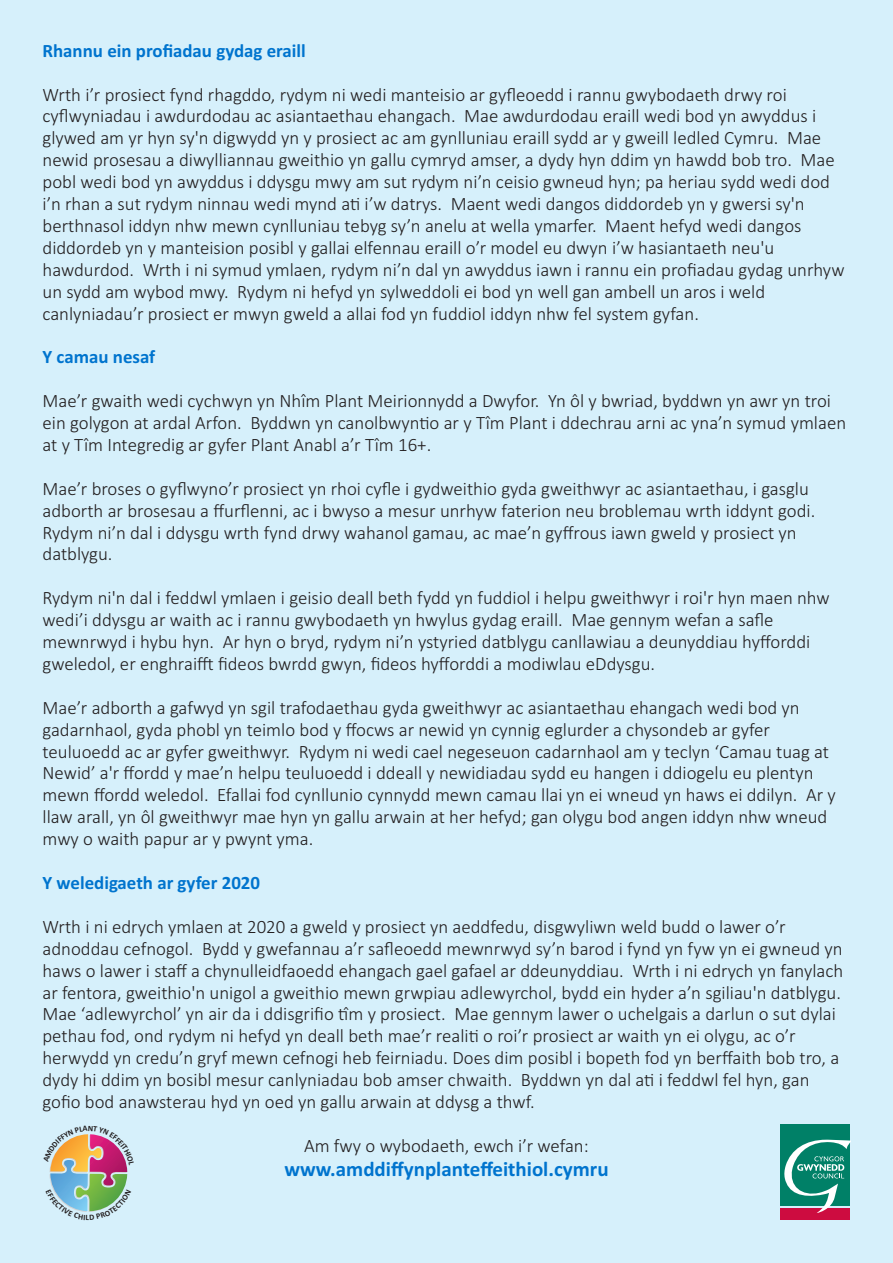
<style>
.page{position:relative;width:893px;height:1263px;background:#d6f0fb}
.page>*{position:absolute;margin:0;border:0;box-sizing:border-box;transform-origin:0 0}
.t1{font:700 21px "Calibri";color:#0074ce}
.t2{font:300 18.9px/21.9px "Calibri";color:#231f20}
.t3{font:700 18.9px "Calibri";color:#0074ce}
</style>
<div class="page">
<div style="left:780px;top:1208px;width:70px;height:11px;background:#cd0c40"></div>
<div style="left:780px;top:1124px;width:70px;height:82px;background:#008067"></div>
<svg style="left:784px;top:1140px;width:66px;height:73px"></svg>
<svg style="left:49px;top:1134px;width:79px;height:78px"></svg>
<p class="t3" style="left:43px;top:39px;width:265px">Rhannu ein profiadau gydag eraill</p>
<p class="t2" style="left:43px;top:83px;width:803px">Wrth i’r prosiect fynd rhagddo, rydym ni wedi manteisio ar gyfleoedd i rannu gwybodaeth drwy roi cyflwyniadau i awdurdodau ac asiantaethau ehangach. Mae awdurdodau eraill wedi bod yn awyddus i glywed am yr hyn sy'n digwydd yn y prosiect ac am gynlluniau eraill sydd ar y gweill ledled Cymru. Mae newid prosesau a diwylliannau gweithio yn gallu cymryd amser, a dydy hyn ddim yn hawdd bob tro. Mae pobl wedi bod yn awyddus i ddysgu mwy am sut rydym ni’n ceisio gwneud hyn; pa heriau sydd wedi dod i’n rhan a sut rydym ninnau wedi mynd ati i’w datrys. Maent wedi dangos diddordeb yn y gwersi sy'n berthnasol iddyn nhw mewn cynlluniau tebyg sy’n anelu at wella ymarfer. Maent hefyd wedi dangos diddordeb yn y manteision posibl y gallai elfennau eraill o’r model eu dwyn i’w hasiantaeth neu'u hawdurdod. Wrth i ni symud ymlaen, rydym ni’n dal yn awyddus iawn i rannu ein profiadau gydag unrhyw un sydd am wybod mwy. Rydym ni hefyd yn sylweddoli ei bod yn well gan ambell un aros i weld canlyniadau’r prosiect er mwyn gweld a allai fod yn fuddiol iddyn nhw fel system gyfan.</p>
<p class="t3" style="left:43px;top:346px;width:114px">Y camau nesaf</p>
<p class="t2" style="left:43px;top:390px;width:805px">Mae’r gwaith wedi cychwyn yn Nhîm Plant Meirionnydd a Dwyfor. Yn ôl y bwriad, byddwn yn awr yn troi ein golygon at ardal Arfon. Byddwn yn canolbwyntio ar y Tîm Plant i ddechrau arni ac yna’n symud ymlaen at y Tîm Integredig ar gyfer Plant Anabl a’r Tîm 16+.</p>
<p class="t2" style="left:43px;top:477px;width:774px">Mae’r broses o gyflwyno’r prosiect yn rhoi cyfle i gydweithio gyda gweithwyr ac asiantaethau, i gasglu adborth ar brosesau a ffurflenni, ac i bwyso a mesur unrhyw faterion neu broblemau wrth iddynt godi.<br>Rydym ni’n dal i ddysgu wrth fynd drwy wahanol gamau, ac mae’n gyffrous iawn gweld y prosiect yn datblygu.</p>
<p class="t2" style="left:43px;top:587px;width:789px">Rydym ni'n dal i feddwl ymlaen i geisio deall beth fydd yn fuddiol i helpu gweithwyr i roi'r hyn maen nhw wedi’i ddysgu ar waith ac i rannu gwybodaeth yn hwylus gydag eraill. Mae gennym wefan a safle mewnrwyd i hybu hyn. Ar hyn o bryd, rydym ni’n ystyried datblygu canllawiau a deunyddiau hyfforddi gweledol, er enghraifft fideos bwrdd gwyn, fideos hyfforddi a modiwlau eDdysgu.</p>
<p class="t2" style="left:43px;top:696px;width:795px">Mae’r adborth a gafwyd yn sgil trafodaethau gyda gweithwyr ac asiantaethau ehangach wedi bod yn gadarnhaol, gyda phobl yn teimlo bod y ffocws ar newid yn cynnig eglurder a chysondeb ar gyfer teuluoedd ac ar gyfer gweithwyr. Rydym ni wedi cael negeseuon cadarnhaol am y teclyn ‘Camau tuag at Newid’ a'r ffordd y mae’n helpu teuluoedd i ddeall y newidiadau sydd eu hangen i ddiogelu eu plentyn mewn ffordd weledol. Efallai fod cynllunio cynnydd mewn camau llai yn ei wneud yn haws ei ddilyn. Ar y llaw arall, yn ôl gweithwyr mae hyn yn gallu arwain at her hefyd; gan olygu bod angen iddyn nhw wneud mwy o waith papur ar y pwynt yma.</p>
<p class="t3" style="left:43px;top:871px;width:219px">Y weledigaeth ar gyfer 2020</p>
<p class="t2" style="left:42px;top:915px;width:802px">Wrth i ni edrych ymlaen at 2020 a gweld y prosiect yn aeddfedu, disgwyliwn weld budd o lawer o’r adnoddau cefnogol. Bydd y gwefannau a’r safleoedd mewnrwyd sy’n barod i fynd yn fyw yn ei gwneud yn haws o lawer i staff a chynulleidfaoedd ehangach gael gafael ar ddeunyddiau. Wrth i ni edrych yn fanylach ar fentora, gweithio'n unigol a gweithio mewn grwpiau adlewyrchol, bydd ein hyder a’n sgiliau'n datblygu.<br>Mae ‘adlewyrchol’ yn air da i ddisgrifio tîm y prosiect. Mae gennym lawer o uchelgais a darlun o sut dylai pethau fod, ond rydym ni hefyd yn deall beth mae’r realiti o roi’r prosiect ar waith yn ei olygu, ac o’r herwydd yn credu’n gryf mewn cefnogi heb feirniadu. Does dim posibl i bopeth fod yn berffaith bob tro, a dydy hi ddim yn bosibl mesur canlyniadau bob amser chwaith. Byddwn yn dal ati i feddwl fel hyn, gan gofio bod anawsterau hyd yn oed yn gallu arwain at ddysg a thwf.</p>
<p class="t2" style="left:304px;top:1134px;width:286px">Am fwy o wybodaeth, ewch i’r wefan:</p>
<p class="t1" style="left:284px;top:1156px;width:326px">www.amddiffynplanteffeithiol.cymru</p>
</div>
